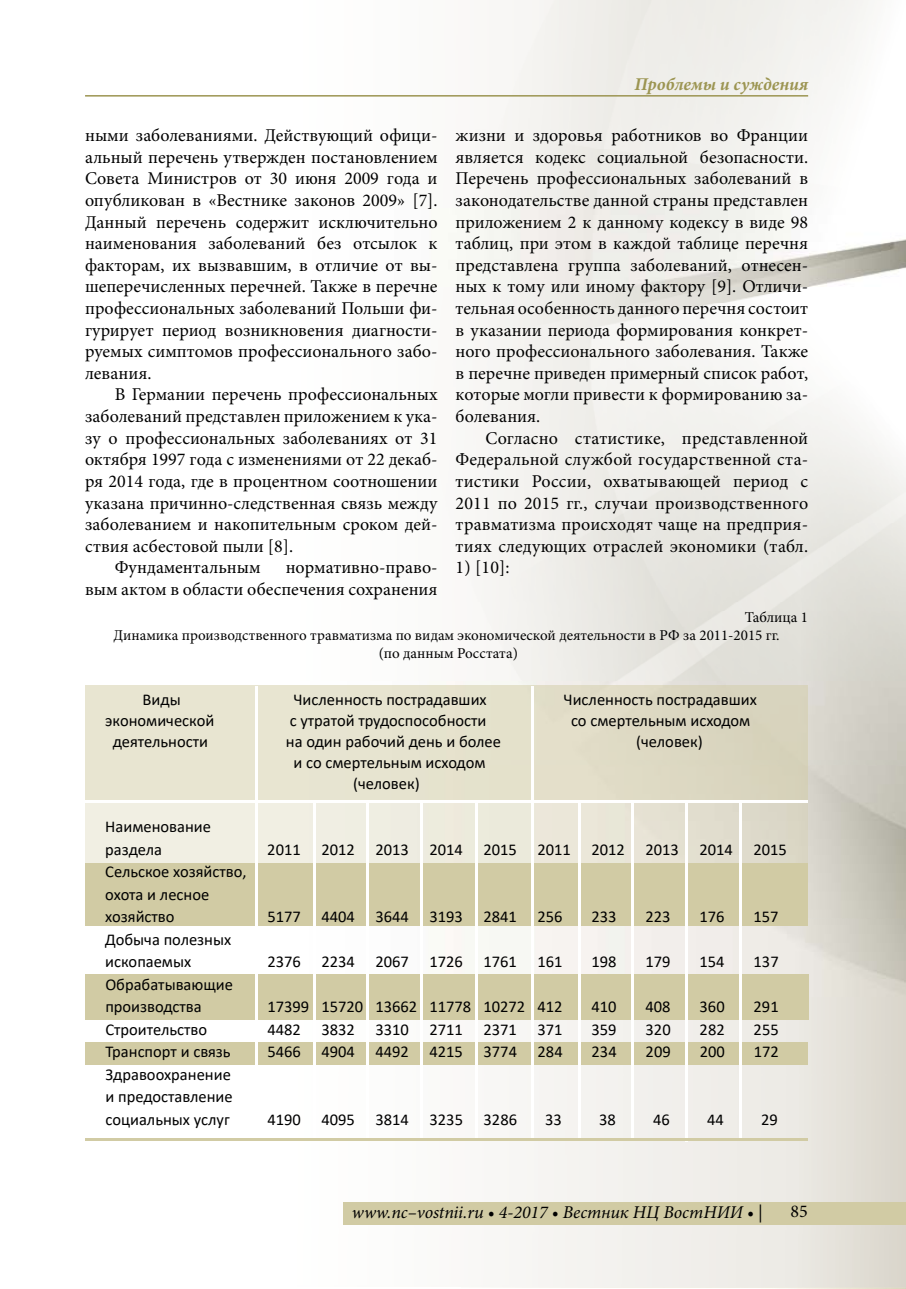
<style>
.page{position:relative;width:906px;height:1289px;background:#fff}
.page>*{position:absolute;margin:0;border:0;box-sizing:border-box;transform-origin:0 0}
.t1{font:18px/21.6px "Minion Pro";color:#000;text-align:justify}
.t2{font:italic 18px "Minion Pro";color:#000}
.t3{font:italic 700 18px "Minion Pro";color:#9c9552}
.t4{font:16.5px/22.5px "Calibri";color:#000}
.t5{font:15px "Minion Pro";color:#000}
</style>
<div class="page">
<div style="left:343px;top:1201px;width:563px;height:23px;background:#d1cba4"></div>
<hr style="left:85px;top:95px;width:723px;height:2px;background:#9c9552">
<div style="left:85px;top:801px;width:722px;height:62px;background:linear-gradient(to right,#f6f4e9,#e1ddce)"></div>
<div style="left:85px;top:974px;width:723px;height:45px;background:#d1cba4"></div>
<div style="left:85px;top:1042px;width:722px;height:22px;background:#d1cba4"></div>
<div style="left:85px;top:863px;width:723px;height:63px;background:#d1cba4"></div>
<div style="left:85px;top:685px;width:723px;height:116px;background:linear-gradient(to right,#ecead6,#dad5bf)"></div>
<hr style="left:255px;top:685px;width:3px;height:455px;background:#fff">
<hr style="left:531px;top:685px;width:2px;height:455px;background:#fff">
<hr style="left:314px;top:801px;width:2px;height:339px;background:#fff">
<hr style="left:367px;top:802px;width:2px;height:338px;background:#fff">
<hr style="left:420px;top:801px;width:2px;height:339px;background:#fff">
<hr style="left:475px;top:801px;width:2px;height:339px;background:#fff">
<hr style="left:578px;top:802px;width:2px;height:338px;background:#fff">
<hr style="left:632px;top:801px;width:2px;height:339px;background:#fff">
<hr style="left:85px;top:800px;width:722px;height:2px;background:#fff">
<hr style="left:686px;top:802px;width:2px;height:339px;background:#fff">
<hr style="left:740px;top:800px;width:2px;height:339px;background:#fff">
<hr style="left:85px;top:1138px;width:722px;height:2px;background:#d1cba4">
<p class="t3" style="left:634px;top:71px;width:175px">Проблемы и суждения</p>
<p class="t1" style="left:85px;top:125px;width:354px">ными заболеваниями. Действующий офици&shy;альный перечень утвержден постановлением Совета Министров от 30 июня 2009 года и опубликован в «Вестнике законов 2009» [7].<br>Данный перечень содержит исключительно наименования заболеваний без отсылок к факторам, их вызвавшим, в отличие от вы&shy;шеперечисленных перечней. Также в перечне профессиональных заболеваний Польши фи&shy;гурирует период возникновения диагности&shy;руемых симптомов профессионального забо&shy;левания.</p>
<p class="t1" style="left:115px;top:384px;width:324px">В Германии перечень профессиональных</p>
<p class="t1" style="left:85px;top:405px;width:354px">заболеваний представлен приложением к ука-</p>
<p class="t1" style="left:85px;top:427px;width:354px">зу о профессиональных заболеваниях от 31</p>
<p class="t1" style="left:85px;top:449px;width:354px">октября 1997 года с изменениями от 22 декаб-</p>
<p class="t1" style="left:85px;top:470px;width:354px">ря 2014 года, где в процентном соотношении</p>
<p class="t1" style="left:85px;top:492px;width:354px">указана причинно-следственная связь между</p>
<p class="t1" style="left:85px;top:513px;width:354px">заболеванием и накопительным сроком дей-</p>
<p class="t1" style="left:85px;top:535px;width:210px">ствия асбестовой пыли [8].</p>
<p class="t1" style="left:115px;top:557px;width:147px">Фундаментальным</p>
<p class="t1" style="left:455px;top:125px;width:354px">жизни и здоровья работников во Франции является кодекс социальной безопасности.<br>Перечень профессиональных заболеваний в законодательстве данной страны представлен приложением 2 к данному кодексу в виде 98 таблиц, при этом в каждой таблице перечня представлена группа заболеваний, отнесен&shy;ных к тому или иному фактору [9]. Отличи&shy;тельная особенность данного перечня состоит в указании периода формирования конкрет&shy;ного профессионального заболевания. Также в перечне приведен примерный список работ, которые могли привести к формированию за&shy;болевания.</p>
<p class="t1" style="left:455px;top:427px;width:354px;text-indent:30px">Согласно статистике, представленной Федеральной службой государственной ста&shy;тистики России, охватывающей период с 2011 по 2015 гг., случаи производственного травматизма происходят чаще на предприя&shy;тиях следующих отраслей экономики (табл.</p>
<p class="t1" style="left:455px;top:557px;width:56px">1) [10]:</p>
<p class="t5" style="left:745px;top:607px;width:64px">Таблица 1</p>
<p class="t5" style="left:113px;top:625px;width:667px">Динамика производственного травматизма по видам экономической деятельности в РФ за 2011-2015 гг.</p>
<p class="t5" style="left:379px;top:643px;width:141px">(по данным Росстата)</p>
<p class="t4" style="left:143px;top:687px;width:40px">Виды</p>
<p class="t4" style="left:293px;top:687px;width:195px">Численность пострадавших</p>
<p class="t4" style="left:563px;top:687px;width:195px">Численность пострадавших</p>
<p class="t4" style="left:105px;top:708px;width:110px">экономической</p>
<p class="t4" style="left:290px;top:708px;width:198px">с утратой трудоспособности</p>
<p class="t4" style="left:571px;top:708px;width:181px">со смертельным исходом</p>
<p class="t4" style="left:113px;top:729px;width:97px">деятельности</p>
<p class="t4" style="left:286px;top:729px;width:216px">на один рабочий день и более</p>
<p class="t4" style="left:636px;top:729px;width:68px">(человек)</p>
<p class="t4" style="left:293px;top:751px;width:194px;line-height:21px;text-align:center">и со смертельным исходом (человек)</p>
<p class="t4" style="left:105px;top:815px;width:107px">Наименование раздела</p>
<p class="t1" style="left:85px;top:557px;width:354px;text-align:right">нормативно-право-<br>вым актом в области обеспечения сохранения</p>
<p class="t4" style="left:267px;top:837px;width:521px">2011 2012 2013 2014 2015 2011 2012 2013 2014 2015</p>
<p class="t4" style="left:105px;top:860px;width:143px">Сельское хозяйство, охота и лесное хозяйство</p>
<p class="t4" style="left:105px;top:927px;width:127px">Добыча полезных ископаемых</p>
<p class="t4" style="left:105px;top:972px;width:129px">Обрабатывающие производства</p>
<p class="t4" style="left:267px;top:905px;width:297px">5177 4404 3644 3193 2841 256</p>
<p class="t4" style="left:591px;top:905px;width:27px">233</p>
<p class="t4" style="left:645px;top:905px;width:27px">223</p>
<p class="t4" style="left:699px;top:905px;width:27px">176</p>
<p class="t4" style="left:753px;top:905px;width:27px">157</p>
<p class="t4" style="left:267px;top:950px;width:297px">2376 2234 2067 1726 1761 161</p>
<p class="t4" style="left:591px;top:950px;width:27px">198</p>
<p class="t4" style="left:645px;top:950px;width:27px">179</p>
<p class="t4" style="left:699px;top:950px;width:27px">154</p>
<p class="t4" style="left:753px;top:950px;width:27px">137</p>
<p class="t4" style="left:267px;top:995px;width:297px">17399 15720 13662 11778 10272 412</p>
<p class="t4" style="left:591px;top:995px;width:27px">410</p>
<p class="t4" style="left:645px;top:995px;width:27px">408</p>
<p class="t4" style="left:699px;top:995px;width:27px">360</p>
<p class="t4" style="left:753px;top:995px;width:27px">291</p>
<p class="t4" style="left:105px;top:1017px;width:103px">Строительство</p>
<p class="t4" style="left:267px;top:1017px;width:297px">4482 3832 3310 2711 2371 371</p>
<p class="t4" style="left:591px;top:1017px;width:27px">359</p>
<p class="t4" style="left:645px;top:1017px;width:27px">320</p>
<p class="t4" style="left:699px;top:1017px;width:27px">282</p>
<p class="t4" style="left:753px;top:1017px;width:27px">255</p>
<p class="t4" style="left:105px;top:1040px;width:127px">Транспорт и связь</p>
<p class="t4" style="left:267px;top:1040px;width:297px">5466 4904 4492 4215 3774 284</p>
<p class="t4" style="left:591px;top:1040px;width:27px">234</p>
<p class="t4" style="left:645px;top:1040px;width:27px">209</p>
<p class="t4" style="left:699px;top:1040px;width:27px">200</p>
<p class="t4" style="left:753px;top:1040px;width:27px">172</p>
<p class="t4" style="left:105px;top:1062px;width:129px;text-align:justify">Здравоохранение и предоставление социальных услуг</p>
<p class="t4" style="left:267px;top:1107px;width:251px">4190 4095 3814 3235 3286</p>
<p class="t4" style="left:545px;top:1107px;width:18px">33</p>
<p class="t4" style="left:599px;top:1107px;width:18px">38</p>
<p class="t4" style="left:653px;top:1107px;width:18px">46</p>
<p class="t4" style="left:707px;top:1107px;width:18px">44</p>
<p class="t4" style="left:761px;top:1107px;width:18px">29</p>
<p class="t2" style="left:352px;top:1200px;width:412px">www.nc–vostnii.ru • 4-2017 • Вестник НЦ ВостНИИ • |</p>
<p class="t1" style="left:790px;top:1200px;width:19px">85</p>
</div>
